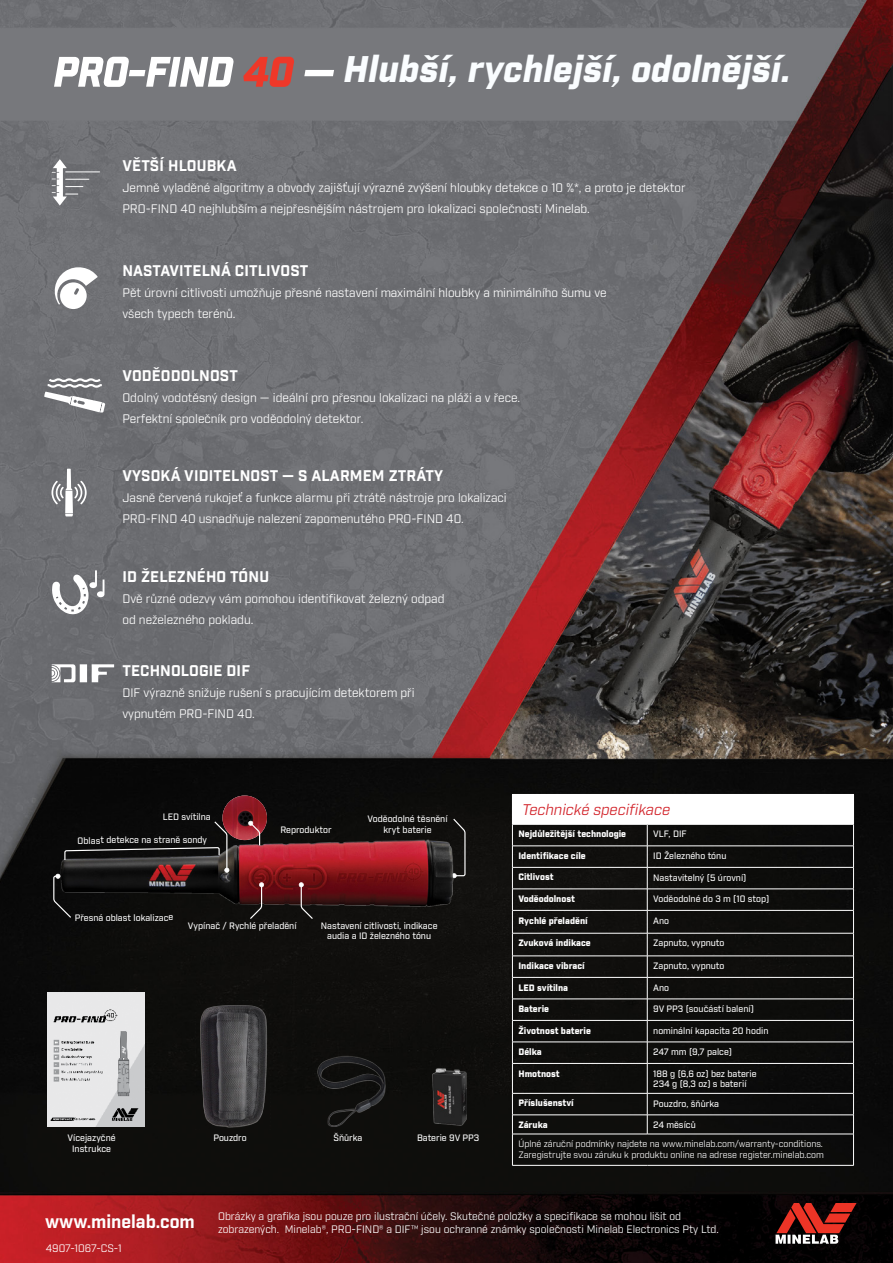
<style>
.page{position:relative;width:893px;height:1263px;background:#fff}
.page>*{position:absolute;margin:0;border:0;box-sizing:border-box;transform-origin:0 0}
.t1{font:italic 900 36px "Industry";color:#fafdff}
.t2{font:700 18px "Industry";color:#fff}
.t3{font:700 15px "Industry";letter-spacing:.01em;color:#fff}
.t4{font:italic 15px "Industry";color:#d2232a}
.t5{font:12px/21px "Industry";color:#fff}
.t6{font:10.5px/13.5px "Industry";color:#fff}
.t7{font:500 9px/10.8px "Industry";color:#fff;text-align:center}
.t8{font:900 9px "Industry";color:#fff}
.t9{font:9px/10.8px "Industry";color:#fff}
</style>
<div class="page">
<img style="left:0;top:0;width:893px;height:1263px">
<svg style="left:54px;top:57px;width:180px;height:30px"></svg>
<svg style="left:243px;top:57px;width:51px;height:30px;background:#bc524b"></svg>
<svg style="left:304px;top:70px;width:30px;height:6px"></svg>
<svg style="left:452px;top:817px;width:14px;height:12px"></svg>
<img style="left:47px;top:829px;width:421px;height:100px">
<svg style="left:249px;top:882px;width:15px;height:38px"></svg>
<svg style="left:299px;top:882px;width:15px;height:38px"></svg>
<svg style="left:53px;top:820px;width:176px;height:99px;background:#1c1818"></svg>
<img style="left:222px;top:795px;width:45px;height:45px;border-radius:22px">
<svg style="left:248px;top:820px;width:13px;height:26px"></svg>
<img style="left:196px;top:1000px;width:75px;height:129px">
<img style="left:318px;top:1056px;width:67px;height:70px">
<img style="left:48px;top:993px;width:96px;height:133px">
<img style="left:432px;top:1064px;width:34px;height:62px">
<div style="left:512px;top:794px;width:341px;height:30px;background:#fff"></div>
<hr style="left:853px;top:1134px;width:1px;height:31px;background:#fff">
<hr style="left:647px;top:794px;width:207px;height:1px;background:#fff">
<svg style="left:647px;top:825px;width:1px;height:238px"></svg>
<hr style="left:647px;top:1063px;width:1px;height:30px;background:#fff">
<svg style="left:647px;top:1094px;width:1px;height:40px"></svg>
<hr style="left:512px;top:1134px;width:1px;height:31px;background:#fff">
<hr style="left:512px;top:1165px;width:135px;height:1px;background:#fff">
<hr style="left:647px;top:1165px;width:207px;height:1px;background:#fff">
<hr style="left:512px;top:1114px;width:135px;height:1px;background:#fff">
<svg style="left:512px;top:1094px;width:1px;height:40px"></svg>
<hr style="left:647px;top:1114px;width:207px;height:1px;background:#fff">
<svg style="left:853px;top:1094px;width:1px;height:40px"></svg>
<hr style="left:512px;top:1134px;width:135px;height:1px;background:#fff">
<hr style="left:647px;top:1134px;width:207px;height:1px;background:#fff">
<hr style="left:512px;top:1063px;width:1px;height:30px;background:#fff">
<hr style="left:853px;top:1063px;width:1px;height:30px;background:#fff">
<hr style="left:512px;top:1093px;width:135px;height:1px;background:#fff">
<hr style="left:647px;top:1093px;width:207px;height:1px;background:#fff">
<hr style="left:512px;top:1063px;width:135px;height:1px;background:#fff">
<hr style="left:647px;top:1063px;width:207px;height:1px;background:#fff">
<hr style="left:512px;top:1042px;width:135px;height:1px;background:#fff">
<hr style="left:647px;top:1042px;width:207px;height:1px;background:#fff">
<hr style="left:512px;top:1020px;width:135px;height:1px;background:#fff">
<hr style="left:647px;top:1020px;width:207px;height:1px;background:#fff">
<hr style="left:512px;top:999px;width:135px;height:1px;background:#fff">
<hr style="left:647px;top:999px;width:207px;height:1px;background:#fff">
<hr style="left:512px;top:977px;width:135px;height:1px;background:#fff">
<hr style="left:647px;top:977px;width:207px;height:1px;background:#fff">
<hr style="left:512px;top:956px;width:135px;height:1px;background:#fff">
<hr style="left:647px;top:956px;width:207px;height:1px;background:#fff">
<hr style="left:512px;top:933px;width:135px;height:1px;background:#fff">
<hr style="left:647px;top:933px;width:207px;height:1px;background:#fff">
<hr style="left:512px;top:910px;width:135px;height:1px;background:#fff">
<hr style="left:647px;top:910px;width:207px;height:1px;background:#fff">
<hr style="left:512px;top:889px;width:135px;height:1px;background:#fff">
<hr style="left:647px;top:889px;width:207px;height:1px;background:#fff">
<hr style="left:512px;top:867px;width:135px;height:1px;background:#fff">
<hr style="left:647px;top:867px;width:207px;height:1px;background:#fff">
<hr style="left:512px;top:824px;width:135px;height:1px;background:#fff">
<svg style="left:512px;top:824px;width:1px;height:239px"></svg>
<hr style="left:647px;top:824px;width:207px;height:1px;background:#fff">
<svg style="left:853px;top:795px;width:1px;height:268px"></svg>
<hr style="left:512px;top:846px;width:135px;height:1px;background:#fff">
<hr style="left:647px;top:846px;width:207px;height:1px;background:#fff">
<hr style="left:66px;top:171px;width:34px;height:1px;background:#fff">
<svg style="left:52px;top:159px;width:37px;height:47px"></svg>
<svg style="left:52px;top:664px;width:62px;height:18px"></svg>
<svg style="left:52px;top:570px;width:52px;height:44px"></svg>
<svg style="left:51px;top:469px;width:36px;height:47px"></svg>
<svg style="left:44px;top:378px;width:61px;height:35px"></svg>
<svg style="left:51px;top:264px;width:47px;height:45px"></svg>
<svg style="left:776px;top:1203px;width:80px;height:41px;background:#7e322c"></svg>
<h1 class="t1" style="left:342px;top:47px;width:457px">Hlubší,rychlejší,odolnější.</h1>
<p class="t3" style="left:122px;top:156px;width:116px">VĚTŠÍ HLOUBKA</p>
<p class="t5" style="left:122px;top:177px;width:565px">Jemně vyladěné algoritmy a obvody zajišťují výrazné zvýšení hloubky detekce o 10 %*, a proto je detektor<br>PRO-FIND 40 nejhlubším a nejpřesnějším nástrojem pro lokalizaci společnosti Minelab.</p>
<p class="t3" style="left:122px;top:261px;width:187px">NASTAVITELNÁ CITLIVOST</p>
<p class="t5" style="left:122px;top:282px;width:486px">Pět úrovní citlivosti umožňuje přesné nastavení maximální hloubky a minimálního šumu ve všech typech terénů.</p>
<p class="t3" style="left:122px;top:367px;width:117px">VODĚODOLNOST</p>
<p class="t5" style="left:122px;top:388px;width:399px">Odolný vodotěsný design — ideální pro přesnou lokalizaci na pláži a v řece.<br>Perfektní společník pro voděodolný detektor.</p>
<p class="t3" style="left:122px;top:466px;width:322px">VYSOKÁ VIDITELNOST — S ALARMEM ZTRÁTY</p>
<p class="t5" style="left:122px;top:487px;width:386px">Jasně červená rukojeť a funkce alarmu při ztrátě nástroje pro lokalizaci<br>PRO-FIND 40 usnadňuje nalezení zapomenutého PRO-FIND 40.</p>
<p class="t3" style="left:122px;top:568px;width:148px">ID ŽELEZNÉHO TÓNU</p>
<p class="t5" style="left:122px;top:589px;width:324px">Dvě různé odezvy vám pomohou identifikovat železný odpad od neželezného pokladu.</p>
<p class="t3" style="left:122px;top:662px;width:129px">TECHNOLOGIE DIF</p>
<p class="t5" style="left:122px;top:683px;width:294px">DIF výrazně snižuje rušení s pracujícím detektorem při vypnutém PRO-FIND 40.</p>
<p class="t7" style="left:163px;top:811px;width:50px">LED svítilna</p>
<p class="t7" style="left:77px;top:836px;width:131px;rotate:-1deg">Oblast detekce na straně sondy</p>
<p class="t7" style="left:367px;top:813px;width:82px">Voděodolné těsnění</p>
<p class="t7" style="left:280px;top:824px;width:53px">Reproduktor</p>
<p class="t7" style="left:383px;top:824px;width:50px">kryt baterie</p>
<p class="t7" style="left:75px;top:913px;width:100px;rotate:-1deg">Přesná oblast lokalizace</p>
<p class="t7" style="left:188px;top:920px;width:110px">Vypínač / Rychlé přeladění</p>
<p class="t7" style="left:321px;top:920px;width:118px">Nastavení citlivosti, indikace audia a ID železného tónu</p>
<p class="t7" style="left:68px;top:1133px;width:50px">Vícejazyčné<br>Instrukce</p>
<p class="t7" style="left:213px;top:1133px;width:35px">Pouzdro</p>
<p class="t7" style="left:333px;top:1133px;width:30px">Šňůrka</p>
<p class="t7" style="left:417px;top:1133px;width:64px">Baterie 9V PP3</p>
<p class="t4" style="left:521px;top:801px;width:153px">Technické specifikace</p>
<p class="t8" style="left:518px;top:829px;width:109px">Nejdůležitější technologie</p>
<p class="t7" style="left:653px;top:829px;width:35px">VLF, DIF</p>
<p class="t8" style="left:518px;top:850px;width:69px">Identifikace cíle</p>
<p class="t7" style="left:653px;top:851px;width:75px">ID Železného tónu</p>
<p class="t8" style="left:518px;top:872px;width:37px">Citlivost</p>
<p class="t7" style="left:653px;top:872px;width:95px">Nastavitelný (5 úrovní)</p>
<p class="t8" style="left:518px;top:893px;width:58px">Voděodolnost</p>
<p class="t7" style="left:653px;top:894px;width:118px">Voděodolné do 3 m (10 stop)</p>
<p class="t8" style="left:518px;top:915px;width:71px">Rychlé přeladění</p>
<p class="t7" style="left:653px;top:915px;width:17px">Ano</p>
<p class="t8" style="left:518px;top:938px;width:74px">Zvuková indikace</p>
<p class="t7" style="left:653px;top:938px;width:73px">Zapnuto, vypnuto</p>
<p class="t8" style="left:518px;top:960px;width:68px">Indikace vibrací</p>
<p class="t7" style="left:653px;top:961px;width:73px">Zapnuto, vypnuto</p>
<p class="t8" style="left:518px;top:982px;width:51px">LED svítilna</p>
<p class="t7" style="left:653px;top:982px;width:17px">Ano</p>
<p class="t8" style="left:518px;top:1003px;width:32px">Baterie</p>
<p class="t7" style="left:653px;top:1004px;width:102px">9V PP3 (součástí balení)</p>
<p class="t8" style="left:518px;top:1025px;width:74px">Životnost baterie</p>
<p class="t7" style="left:653px;top:1025px;width:117px">nominální kapacita 20 hodin</p>
<p class="t8" style="left:518px;top:1046px;width:25px">Délka</p>
<p class="t7" style="left:653px;top:1047px;width:80px">247 mm (9,7 palce)</p>
<p class="t8" style="left:518px;top:1068px;width:43px">Hmotnost</p>
<p class="t7" style="left:653px;top:1068px;width:105px;text-align:left">188 g (6,6 oz) bez baterie<br>234 g (8,3 oz) s baterií</p>
<p class="t8" style="left:518px;top:1098px;width:57px">Příslušenství</p>
<p class="t7" style="left:653px;top:1098px;width:67px">Pouzdro, šňůrka</p>
<p class="t8" style="left:518px;top:1119px;width:31px">Záruka</p>
<p class="t7" style="left:653px;top:1120px;width:44px">24 měsíců</p>
<p class="t9" style="left:518px;top:1139px;width:307px">Úplné záruční podmínky najdete na www.minelab.com/warranty-conditions.<br>Zaregistrujte svou záruku k produktu online na adrese register.minelab.com</p>
<h2 class="t2" style="left:45px;top:1210px;width:151px">www.minelab.com</h2>
<p class="t6" style="left:218px;top:1209px;width:502px">Obrázky a grafika jsou pouze pro ilustrační účely. Skutečné položky a specifikace se mohou lišit od zobrazených. Minelab®, PRO-FIND® a DIF™ jsou ochranné známky společnosti Minelab Electronics Pty Ltd.</p>
<p class="t6" style="left:46px;top:1242px;width:77px">4907-1067-CS-1</p>
</div>
